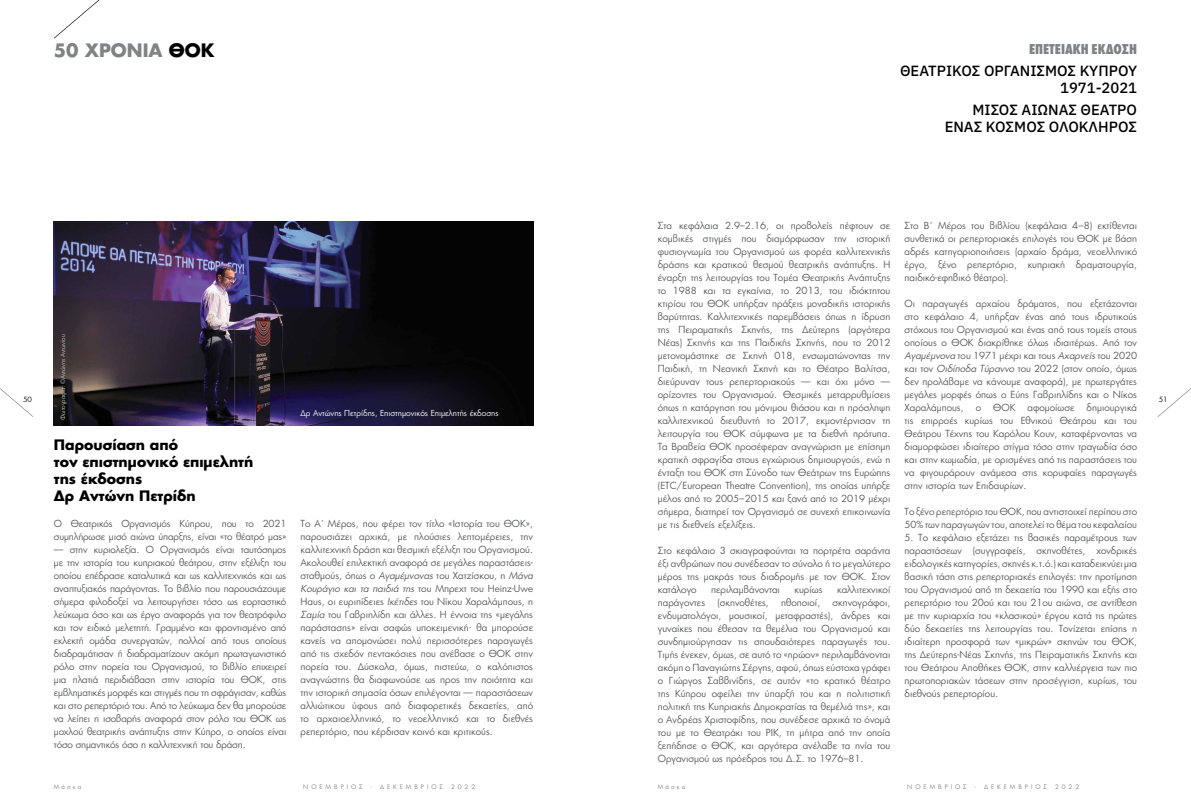
<style>
.page{position:relative;width:1191px;height:808px;background:#fff}
.page>*{position:absolute;margin:0;border:0;box-sizing:border-box;transform-origin:0 0}
.t1{font:700 18px "PF Futura Neu";color:#808285}
.t2{font:500 14.8px/16.6px "IBM Plex Sans";color:#000}
.t3{font:800 condensed 14.8px "Wuerth";color:#808285}
.t4{font:700 14px/17px "PF Futura Neu";color:#000}
.t5{font:9.5px/13px "PF Futura Neu";color:#58595b;text-align:justify}
.t6{font:8px "PF Futura Neu";color:#fff}
.t7{font:7px "PF Futura Neu";color:#000}
.t8{font:6px "PF Futura Neu";letter-spacing:.5em;color:#808285}
.t9{font:6px "PF Futura Neu";letter-spacing:-.025em;color:#bcbec0}
.s1{color:#000}
.s2{font-family:"Arial"}
.s3{font-style:italic}
</style>
<div class="page">
<svg style="left:1157px;top:388px;width:34px;height:29px"></svg>
<svg style="left:0;top:388px;width:33px;height:29px"></svg>
<svg style="left:54px;top:0;width:45px;height:38px"></svg>
<img style="left:54px;top:221px;width:479px;height:205px">
<h1 class="t1" style="left:54px;top:38px;width:162px">50 ΧΡΌΝΙΑ <span class="s1">ΘΟΚ</span></h1>
<h2 class="t3" style="left:1029px;top:39px;width:109px">ΕΠΕΤΕΙΑΚΉ ΈΚΔΟΣΗ</h2>
<h2 class="t2" style="left:1060px;top:62px;width:78px;text-indent:-160px">ΘΕΑΤΡΙΚΌΣ ΟΡΓΑΝΙΣΜΌΣ ΚΎΠΡΟΥ<br>1971-2021</h2>
<h2 class="t2" style="left:944px;top:100px;width:194px;text-align:right">ΜΙΣΌΣ ΑΙΏΝΑΣ ΘΈΑΤΡΟ<br>ΈΝΑΣ ΚΌΣΜΟΣ ΟΛΌΚΛΗΡΟΣ</h2>
<p class="t5" style="left:658px;top:219px;width:234px">Στα κεφάλαια 2.9–2.16, οι προβολείς πέφτουν σε κομβικές στιγμές που διαμόρφωσαν την ιστορική φυσιογνωμία του Οργανισμού ως φορέα καλλιτεχνικής δράσης και κρατικού θεσμού θεατρικής ανάπτυξης. Η έναρξη της λειτουργίας του Τομέα Θεατρικής Ανάπτυξης το 1988 και τα εγκαίνια, το 2013, του ιδιόκτητου κτιρίου του ΘΟΚ υπήρξαν πράξεις μοναδικής ιστορικής βαρύτητας. Καλλιτεχνικές παρεμβάσεις όπως η ίδρυση της Πειραματικής Σκηνής, της Δεύτερης (αργότερα Νέας) Σκηνής και της Παιδικής Σκηνής, που το 2012 μετονομάστηκε σε Σκηνή 018, ενσωματώνοντας την Παιδική, τη Νεανική Σκηνή και το Θέατρο Βαλίτσα, διεύρυναν τους ρεπερτοριακούς — και όχι μόνο — ορίζοντες του Οργανισμού. Θεσμικές μεταρρυθμίσεις όπως η κατάργηση του μόνιμου θιάσου και η πρόσληψη καλλιτεχνικού διευθυντή το 2017, εκμοντέρνισαν τη λειτουργία του ΘΟΚ σύμφωνα με τα διεθνή πρότυπα.<br>Τα Βραβεία ΘΟΚ προσέφεραν αναγνώριση με επίσημη κρατική σφραγίδα στους εγχώριους δημιουργούς, ενώ η ένταξη του ΘΟΚ στη Σύνοδο των Θεάτρων της Ευρώπης (ETC/European Theatre Convention), της οποίας υπήρξε μέλος από το 2005–2015 και ξανά από το 2019 μέχρι σήμερα, διατηρεί τον Οργανισμό σε συνεχή επικοινωνία με τις διεθνείς εξελίξεις.</p>
<p class="t5" style="left:658px;top:544px;width:234px">Στο κεφάλαιο 3 σκιαγραφούνται τα πορτρέτα σαράντα έξι ανθρώπων που συνέδεσαν το σύνολο ή το μεγαλύτερο μέρος της μακράς τους διαδρομής με τον ΘΟΚ. Στον κατάλογο</p>
<p class="t5" style="left:904px;top:219px;width:234px">Στο Β<span class="s2">´</span> Μέρος του βιβλίου (κεφάλαια 4–8) εκτίθενται συνθετικά οι ρεπερτοριακές επιλογές του ΘΟΚ με βάση αδρές κατηγοριοποιήσεις (αρχαίο δράμα, νεοελληνικό έργο, ξένο ρεπερτόριο, κυπριακή δραματουργία, παιδικό-εφηβικό θέατρο).</p>
<p class="t5" style="left:904px;top:297px;width:234px">Οι παραγωγές αρχαίου δράματος, που εξετάζονται στο κεφάλαιο 4, υπήρξαν ένας από τους ιδρυτικούς στόχους του Οργανισμού και ένας από τους τομείς στους οποίους ο ΘΟΚ διακρίθηκε όλως ιδιαιτέρως. Από τον <span class="s3">Αγαμέμνονα</span> του 1971 μέχρι και τους <span class="s3">Αχαρνείς</span>του 2020 και τον <span class="s3">Οιδίποδα Τύραννο</span> του 2022 (στον οποίο, όμως δεν προλάβαμε να κάνουμε αναφορά), με πρωτεργάτες μεγάλες μορφές όπως ο Εύης Γαβριηλίδης και ο Νίκος Χαραλάμπους,</p>
<p class="t9" style="left:59px;top:420px;width:87px;rotate:-90deg">Φωτογραφία: ©Αντώνης Αντωνίου</p>
<p class="t7" style="left:23px;top:395px;width:10px">50</p>
<p class="t7" style="left:1158px;top:395px;width:10px">51</p>
<p class="t5" style="left:904px;top:401px;width:234px;text-indent:182px">δημιουργικά τις επιρροές κυρίως του Εθνικού Θεάτρου και του Θεάτρου Τέχνης του Καρόλου Κουν, καταφέρνοντας να διαμορφώσει ιδιαίτερο στίγμα τόσο στην τραγωδία όσο και στην κωμωδία, με ορισμένες από τις παραστάσεις του να φιγουράρουν ανάμεσα στις κορυφαίες παραγωγές στην ιστορία των Επιδαυρίων.</p>
<p class="t5" style="left:904px;top:505px;width:234px">Το ξένο ρεπερτόριο του ΘΟΚ, που αντιστοιχεί περίπου στο<br>50% των παραγωγών του, αποτελεί το θέμα του κεφαλαίου</p>
<p class="t5" style="left:904px;top:531px;width:234px">5. Το κεφάλαιο εξετάζει τις βασικές παραμέτρους των παραστάσεων (συγγραφείς, σκηνοθέτες, χονδρικές ειδολογικές κατηγορίες, σκηνές κ.τ.ό.) και καταδεικνύει μια βασική τάση στις ρεπερτοριακές επιλογές: την προτίμηση του Οργανισμού από τη δεκαετία του 1990 και εξής στο ρεπερτόριο του 20ού και του 21ου αιώνα, σε αντίθεση με την κυριαρχία του «κλασικού» έργου κατά τις πρώτες δύο δεκαετίες της λειτουργίας του. Τονίζεται επίσης η ιδιαίτερη προσφορά των «μικρών» σκηνών του ΘΟΚ, της Δεύτερης-Νέας Σκηνής, της Πειραματικής Σκηνής και του Θεάτρου Αποθήκες ΘΟΚ, στην καλλιέργεια των πιο πρωτοποριακών τάσεων στην προσέγγιση, κυρίως, του διεθνούς ρεπερτορίου.</p>
<p class="t5" style="left:976px;top:401px;width:7px">ο</p>
<p class="t5" style="left:993px;top:401px;width:24px">ΘΟΚ</p>
<p class="t5" style="left:1027px;top:401px;width:49px">αφομοίωσε</p>
<p class="t6" style="left:300px;top:408px;width:199px">Δρ Αντώνης Πετρίδης, Επιστημονικός Επιμελητής έκδοσης</p>
<h3 class="t4" style="left:54px;top:436px;width:201px">Παρουσίαση από<br>τον επιστημονικό επιμελητή της έκδοσης<br>Δρ Αντώνη Πετρίδη</h3>
<p class="t5" style="left:54px;top:517px;width:234px">Ο Θεατρικός Οργανισμός Κύπρου, που το 2021 συμπλήρωσε μισό αιώνα ύπαρξης, είναι «το θέατρό μας»</p>
<p class="t5" style="left:54px;top:543px;width:234px">— στην κυριολεξία. Ο Οργανισμός είναι ταυτόσημος με την ιστορία του κυπριακού θεάτρου, στην εξέλιξη του οποίου επέδρασε καταλυτικά και ως καλλιτεχνικός και ως αναπτυξιακός παράγοντας. Το βιβλίο που παρουσιάζουμε σήμερα φιλοδοξεί να λειτουργήσει τόσο ως εορταστικό λεύκωμα όσο και ως έργο αναφοράς για τον θεατρόφιλο και τον ειδικό μελετητή. Γραμμένο και φροντισμένο από εκλεκτή ομάδα συνεργατών, πολλοί από τους οποίους διαδραμάτισαν ή διαδραματίζουν ακόμη πρωταγωνιστικό ρόλο στην πορεία του Οργανισμού, το βιβλίο επιχειρεί μια πλατιά περιδιάβαση στην ιστορία του ΘΟΚ, στις εμβληματικές μορφές και στιγμές που τη σφράγισαν, καθώς και στο ρεπερτόριό του. Από το λεύκωμα δεν θα μπορούσε να λείπει η ισοβαρής αναφορά στον ρόλο του ΘΟΚ ως μοχλού θεατρικής ανάπτυξης στην Κύπρο, ο οποίος είναι τόσο σημαντικός όσο η καλλιτεχνική του δράση.</p>
<p class="t5" style="left:300px;top:517px;width:236px;text-align:left">Το Α<span class="s2">´</span> Μέρος, που φέρει τον τίτλο «Ιστορία του ΘΟΚ», παρουσιάζει αρχικά, με πλούσιες λεπτομέρειες, την καλλιτεχνική δράση και θεσμική εξέλιξη του Οργανισμού.<br>Ακολουθεί επιλεκτική αναφορά σε μεγάλες παραστάσεις&shy;σταθμούς, όπως ο <span class="s3">Αγαμέμνονας</span> του Χατζίσκου, η <span class="s3">Μάνα Κουράγιο και τα παιδιά της</span> του Μπρεχτ του Heinz-Uwe Haus, οι ευριπίδειες <span class="s3">Ικέτιδες</span> του Νίκου Χαραλάμπους, η <span class="s3">Σαμία</span> του Γαβριηλίδη και άλλες. Η έννοια της «μεγάλης παράστασης» είναι σαφώς υποκειμενική<span class="s2">·</span> θα μπορούσε κανείς να απομονώσει πολύ περισσότερες παραγωγές από τις σχεδόν πεντακόσιες που ανέβασε ο ΘΟΚ στην πορεία του. Δύσκολα, όμως, πιστεύω, ο καλόπιστος αναγνώστης θα διαφωνούσε ως προς την ποιότητα και την ιστορική σημασία όσων επιλέγονται — παραστάσεων αλλιώτικου ύφους από διαφορετικές δεκαετίες, από το αρχαιοελληνικό, το νεοελληνικό και το διεθνές ρεπερτόριο, που κέρδισαν κοινό και κριτικούς.</p>
<p class="t5" style="left:711px;top:583px;width:70px">περιλαμβάνονται</p>
<p class="t5" style="left:794px;top:583px;width:29px">κυρίως</p>
<p class="t5" style="left:837px;top:583px;width:55px">καλλιτεχνικοί</p>
<p class="t5" style="left:658px;top:596px;width:49px">παράγοντες</p>
<p class="t5" style="left:717px;top:596px;width:53px">(σκηνοθέτες,</p>
<p class="t5" style="left:781px;top:596px;width:41px">ηθοποιοί,</p>
<p class="t5" style="left:658px;top:596px;width:234px;text-indent:175px">σκηνογράφοι, ενδυματολόγοι, μουσικοί, μεταφραστές), άνδρες και γυναίκες που έθεσαν τα θεμέλια του Οργανισμού και συνδημιούργησαν τις σπουδαιότερες παραγωγές του.<br>Τιμής ένεκεν, όμως, σε αυτό το «ηρώον» περιλαμβάνονται ακόμη ο Παναγιώτης Σέργης, αφού, όπως εύστοχα γράφει ο Γιώργος Σαββινίδης, σε αυτόν «το κρατικό θέατρο της Κύπρου οφείλει την ύπαρξή του και η πολιτιστική πολιτική της Κυπριακής Δημοκρατίας τα θεμέλιά της», και ο Ανδρέας Χριστοφίδης, που συνέδεσε αρχικά το όνομά του με το Θεατράκι του ΡΙΚ, τη μήτρα από την οποία ξεπήδησε ο ΘΟΚ, και αργότερα ανέλαβε τα ηνία του Οργανισμού ως πρόεδρος του Δ. Σ. το 1976–81.</p>
<p class="t8" style="left:54px;top:783px;width:29px">Μάσκα</p>
<p class="t8" style="left:303px;top:783px;width:61px">ΝΟΕΜΒΡΙΟΣ</p>
<p class="t8" style="left:371px;top:783px;width:74px">- ΔΕΚΕΜΒΡΙΟΣ</p>
<p class="t8" style="left:451px;top:783px;width:26px">2022</p>
<p class="t8" style="left:658px;top:783px;width:29px">Μάσκα</p>
<p class="t8" style="left:907px;top:783px;width:61px">ΝΟΕΜΒΡΙΟΣ</p>
<p class="t8" style="left:974px;top:783px;width:74px">- ΔΕΚΕΜΒΡΙΟΣ</p>
<p class="t8" style="left:1055px;top:783px;width:26px">2022</p>
</div>
